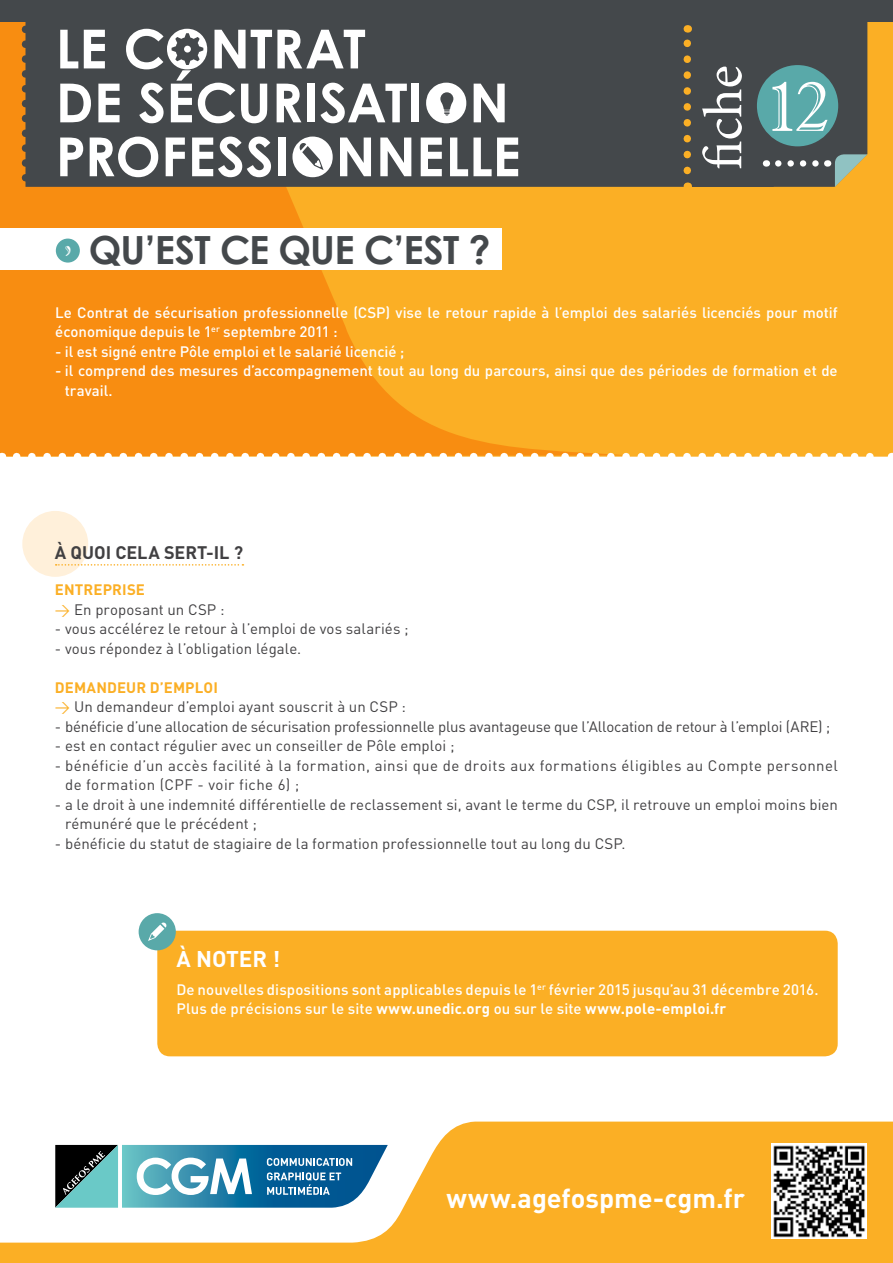
<style>
.page{position:relative;width:893px;height:1263px;background:#fff}
.page>*{position:absolute;margin:0;border:0;box-sizing:border-box;transform-origin:0 0}
.t1{font:69.9px "Imprint MT Shadow";color:#fff}
.t2{font:54.9px "Minion Pro";color:#fff}
.t3{font:700 53.85px/53.8px "Century Gothic";letter-spacing:.005em;color:#fff}
.t4{font:700 38.85px "Century Gothic";letter-spacing:-.015em;color:#44484b}
.t5{font:32.85px "Imprint MT Shadow";color:#fff}
.t6{font:700 27px "DIN";color:#fff}
.t7{font:700 22.5px "DIN";color:#fff}
.t8{font:700 18px "DIN";color:#414042}
.t9{font:500 15px/19.5px "DIN";color:#fff}
.t10{font:15px/19.5px "DIN";letter-spacing:.005em;color:#414042}
.t11{font:15px/19.5px "DIN";letter-spacing:.03em;color:#414042}
.t12{font:15px "DIN";letter-spacing:-.015em;color:#414042}
.t13{font:700 15px "DIN";letter-spacing:.01em;color:#fbaf25}
.s1{color:#fbaf25}
.s2{font-weight:700}
</style>
<div class="page">
<div style="left:630px;top:22px;width:263px;height:435px;background:#fbaf25"></div>
<svg style="left:0;top:22px;width:630px;height:435px;background:#f99c1a"></svg>
<div style="left:0;top:0;width:893px;height:22px;background:#44484b"></div>
<svg style="left:0;top:1121px;width:893px;height:142px;fill:#fbaf25"></svg>
<svg style="left:55px;top:1145px;width:333px;height:63px"></svg>
<div style="left:22px;top:511px;width:66px;height:66px;background:#fff0da;border-radius:50%"></div>
<div style="left:26px;top:22px;width:657px;height:165px;background:#44484b"></div>
<svg style="left:22px;top:22px;width:7px;height:141px"></svg>
<svg style="left:683px;top:22px;width:184px;height:168px;background:#53605b"></svg>
<svg style="left:17px;top:453px;width:867px;height:4px"></svg>
<svg style="left:171px;top:32px;width:34px;height:34px"></svg>
<svg style="left:172px;top:33px;width:31px;height:32px"></svg>
<div style="left:296px;top:139px;width:34px;height:34px;background:#fff;border-radius:50%"></div>
<svg style="left:299px;top:143px;width:25px;height:27px"></svg>
<svg style="left:429px;top:87px;width:34px;height:34px"></svg>
<div style="left:0;top:229px;width:501px;height:41px;background:#fff"></div>
<div style="left:56px;top:239px;width:24px;height:24px;background:#59a9a9;border-radius:50%"></div>
<svg style="left:56px;top:564px;width:187px;height:2px"></svg>
<div style="left:157px;top:931px;width:681px;height:125px;background:#fbaf25;border-radius:13px"></div>
<img style="left:771px;top:1143px;width:95px;height:96px">
<div style="left:139px;top:913px;width:37px;height:37px;background:#59a9a9;border-radius:50%"></div>
<svg style="left:148px;top:922px;width:19px;height:19px"></svg>
<p class="t3" style="left:56px;top:21px;width:466px">LE CONTRAT<br>DE SÉCURISATION<br>PROFESSIONNELLE</p>
<p class="t5" style="left:64px;top:238px;width:9px">'</p>
<p class="t4" style="left:89px;top:226px;width:403px">QU’EST CE QUE C’EST ?</p>
<p class="t2" style="left:687px;top:170px;width:106px;rotate:-90deg">fiche</p>
<p class="t1" style="left:767px;top:66px;width:63px">12</p>
<p class="t9" style="left:55px;top:302px;width:784px">Le Contrat de sécurisation professionnelle (CSP) vise le retour rapide à l’emploi des salariés licenciés pour motif économique depuis le 1<sup>er</sup> septembre 2011 :</p>
<p class="t9" style="left:55px;top:341px;width:351px">- il est signé entre Pôle emploi et le salarié licencié ;</p>
<p class="t9" style="left:65px;top:360px;width:774px;text-indent:-10px">- il comprend des mesures d’accompagnement tout au long du parcours, ainsi que des périodes de formation et de travail.</p>
<p class="t8" style="left:55px;top:541px;width:190px">À QUOI CELA SERT-IL ?</p>
<p class="t13" style="left:55px;top:580px;width:92px">ENTREPRISE</p>
<p class="t10" style="left:55px;top:599px;width:171px"><span class="s1">&gt;</span> En proposant un CSP :</p>
<p class="t10" style="left:55px;top:619px;width:355px">- vous accélérez le retour à l’emploi de vos salariés ;</p>
<p class="t10" style="left:55px;top:638px;width:248px">- vous répondez à l’obligation légale.</p>
<p class="t13" style="left:55px;top:678px;width:165px">DEMANDEUR D’EMPLOI</p>
<p class="t10" style="left:55px;top:697px;width:353px"><span class="s1">&gt;</span> Un demandeur d’emploi ayant souscrit à un CSP :</p>
<p class="t12" style="left:55px;top:717px;width:777px">- bénéficie d’une allocation de sécurisation professionnelle plus avantageuse que l’Allocation de retour à l’emploi (ARE) ;</p>
<p class="t10" style="left:55px;top:736px;width:401px">- est en contact régulier avec un conseiller de Pôle emploi ;</p>
<p class="t11" style="left:65px;top:755px;width:774px;text-indent:-10px">- bénéficie d’un accès facilité à la formation, ainsi que de droits aux formations éligibles au Compte personnel de formation (CPF - voir fiche 6) ;</p>
<p class="t10" style="left:65px;top:794px;width:774px;text-indent:-10px">- a le droit à une indemnité différentielle de reclassement si, avant le terme du CSP, il retrouve un emploi moins bien rémunéré que le précédent ;</p>
<p class="t10" style="left:55px;top:833px;width:572px">- bénéficie du statut de stagiaire de la formation professionnelle tout au long du CSP.</p>
<p class="t7" style="left:176px;top:944px;width:105px">À NOTER !</p>
<p class="t9" style="left:176px;top:979px;width:644px">De nouvelles dispositions sont applicables depuis le 1<sup>er</sup> février 2015 jusqu’au 31 décembre 2016.<br>Plus de précisions sur le site <span class="s2">www.unedic.org</span> ou sur le site <span class="s2">www.pole-emploi.fr</span></p>
<p class="t6" style="left:446px;top:1180px;width:300px">www.agefospme-cgm.fr</p>
</div>
